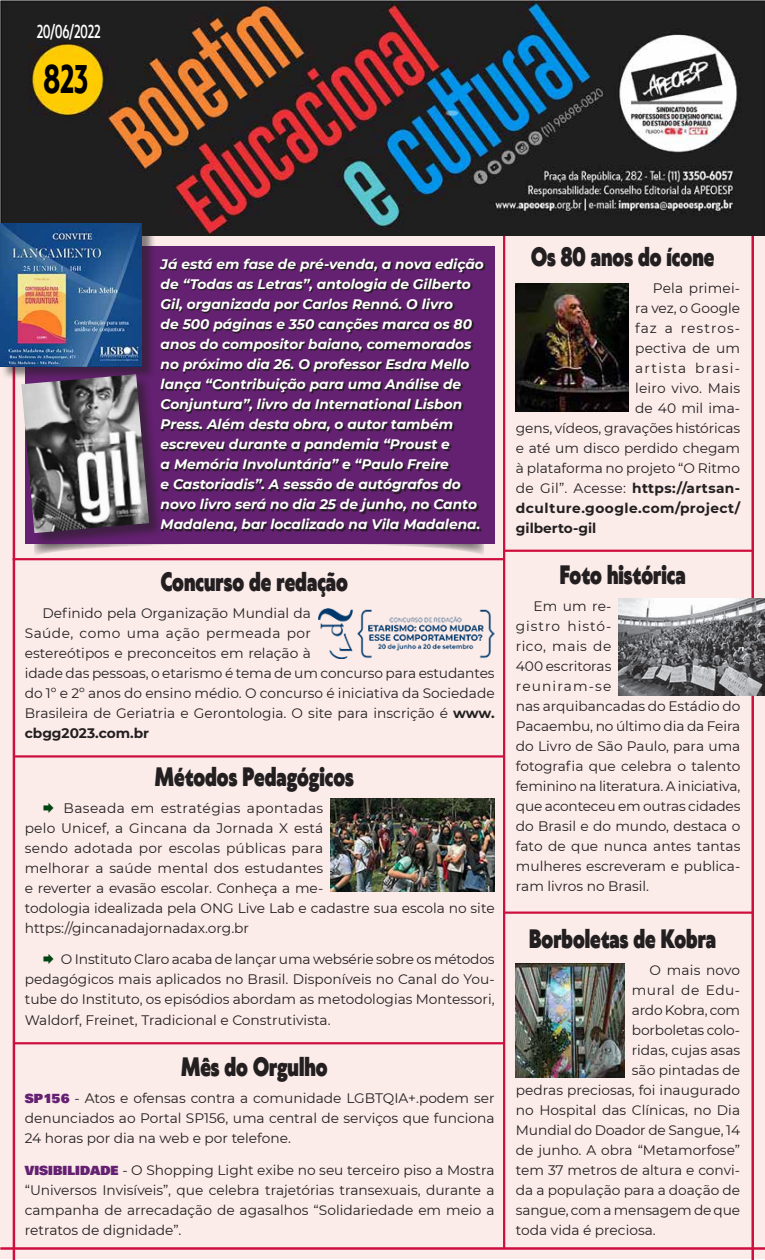
<style>
.page{position:relative;width:765px;height:1260px;background:#fff}
.page>*{position:absolute;margin:0;border:0;box-sizing:border-box;transform-origin:0 0}
.t1{font:700 37.5px "Klein Condensed";color:#000;scale:.75 1}
.t2{font:900 25px "Klein";color:#231f20;scale:.75 1}
.t3{font:500 17.5px "Klein Condensed";color:#fff;scale:.75 1}
.t4{font:13.75px/20px "Montserrat";color:#231f20}
.t5{font:italic 700 13.75px/20px "Montserrat";color:#fff}
.t6{font:700 13.75px "Montserrat";letter-spacing:.03em;color:#231f20}
.t7{font:13.75px "Montserrat";letter-spacing:.095em;color:#231f20}
.t8{font:13.75px "Montserrat";letter-spacing:.08em;color:#231f20}
.t9{font:700 13.75px "Montserrat";color:#231f20}
.t10{font:13.75px "Montserrat";letter-spacing:.035em;color:#231f20}
.s1{font-weight:700}
.s2{font-family:"U001 DOT Ultr";font-weight:700;color:#642071}
.s3{font-weight:400}
</style>
<div class="page">
<div style="left:0;top:209px;width:765px;height:1050px;background:#fbece9"></div>
<svg style="left:34px;top:544px;width:450px;height:11px"></svg>
<hr style="left:0;top:1247px;width:765px;height:3px;background:#cf0e40">
<hr style="left:751px;top:235px;width:3px;height:1025px;background:#cf0e40">
<img style="left:0;top:0;width:765px;height:236px">
<hr style="left:13px;top:558px;width:491px;height:2px;background:#cf0e40">
<hr style="left:504px;top:550px;width:250px;height:2px;background:#cf0e40">
<hr style="left:503px;top:912px;width:250px;height:2px;background:#cf0e40">
<hr style="left:13px;top:755px;width:492px;height:3px;background:#cf0e40">
<hr style="left:13px;top:1042px;width:492px;height:2px;background:#cf0e40">
<hr style="left:503px;top:236px;width:2px;height:1012px;background:#cf0e40">
<hr style="left:13px;top:236px;width:2px;height:1024px;background:#cf0e40">
<div style="left:25px;top:246px;width:470px;height:298px;background:#642071"></div>
<svg style="left:161px;top:260px;width:324px;height:273px"></svg>
<img style="left:516px;top:283px;width:112px;height:128px">
<img style="left:619px;top:598px;width:146px;height:98px">
<img style="left:516px;top:963px;width:109px;height:114px">
<img style="left:318px;top:608px;width:177px;height:50px">
<img style="left:330px;top:798px;width:165px;height:93px">
<div style="left:1px;top:224px;width:155px;height:156px;background:#231f20;opacity:.55"></div>
<img style="left:0;top:223px;width:142px;height:143px">
<div style="left:23px;top:375px;width:140px;height:172px;background:#231f20;opacity:.55"></div>
<img style="left:21px;top:374px;width:128px;height:159px">
<p class="t3" style="left:37px;top:19px;width:87px">20/06/2022</p>
<h1 class="t1" style="left:43px;top:51px;width:61px">823</h1>
<p class="t5" style="left:161px;top:254px;width:325px">Já está em fase de pré-venda, a nova edição de “Todas as Letras”, antologia de Gilberto Gil, organizada por Carlos Rennó. O livro<br>de 500 páginas e 350 canções marca os 80 anos do compositor baiano, comemorados no próximo dia 26. O professor Esdra Mello lança “Contribuição para uma Análise de Conjuntura”, livro da International Lisbon Press. Além desta obra, o autor também escreveu durante a pandemia “Proust e<br>a Memória Involuntária” e “Paulo Freire<br>e Castoriadis”. A sessão de autógrafos do novo livro será no dia 25 de junho, no Canto Madalena, bar localizado na Vila Madalena.</p>
<h2 class="t2" style="left:161px;top:563px;width:251px">Concurso de redação</h2>
<p class="t4" style="left:25px;top:603px;width:471px;text-indent:18px">Definido pela Organização Mundial da<br>Saúde, como uma ação permeada por<br>estereótipos e preconceitos em relação à<br>idade das pessoas, o etarismo é tema de um concurso para estudantes do 1º e 2º anos do ensino médio. O concurso é iniciativa da Sociedade Brasileira de Geriatria e Gerontologia. O site para inscrição é <span class="s1">www. cbgg2023.com.br</span></p>
<h2 class="t2" style="left:155px;top:758px;width:267px">Métodos Pedagógicos</h2>
<p class="t4" style="left:25px;top:798px;width:471px;text-indent:39px">Baseada em estratégias apontadas<br>pelo Unicef, a Gincana da Jornada X está<br>sendo adotada por escolas públicas para<br>melhorar a saúde mental dos estudantes<br>e reverter a evasão escolar. Conheça a me-<br>todologia idealizada pela ONG Live Lab e cadastre sua escola no site https://gincanadajornadax.org.br</p>
<p class="t4" style="left:25px;top:949px;width:471px;text-align:justify;text-indent:36px">O Instituto Claro acaba de lançar uma websérie sobre os métodos pedagógicos mais aplicados no Brasil. Disponíveis no Canal do You&shy;tube do Instituto, os episódios abordam as metodologias Montessori, Waldorf, Freinet, Tradicional e Construtivista.</p>
<h2 class="t2" style="left:181px;top:1048px;width:197px">Mês do Orgulho</h2>
<p class="t4" style="left:25px;top:1088px;width:471px;text-align:justify"><span class="s2">SP156</span> - Atos e ofensas contra a comunidade LGBTQIA+.podem ser denunciados ao Portal SP156, uma central de serviços que funciona 24 horas por dia na web e por telefone.</p>
<p class="t4" style="left:25px;top:1159px;width:471px;text-align:justify"><span class="s2">VISIBILIDADE</span> - O Shopping Light exibe no seu terceiro piso a Mostra “Universos Invisíveis”, que celebra trajetórias transexuais, durante a campanha de arrecadação de agasalhos “Solidariedade em meio a retratos de dignidade”.</p>
<h2 class="t2" style="left:531px;top:237px;width:246px">Os 80 anos do ícone</h2>
<p class="t4" style="left:653px;top:277px;width:89px">Pela primei-</p>
<p class="t4" style="left:635px;top:297px;width:107px">ra vez, o Google</p>
<p class="t8" style="left:635px;top:318px;width:107px">faz a restros-</p>
<p class="t4" style="left:635px;top:337px;width:107px">pectiva de um</p>
<p class="t7" style="left:635px;top:358px;width:107px">artista brasi-</p>
<p class="t4" style="left:635px;top:377px;width:107px">leiro vivo. Mais</p>
<p class="t4" style="left:635px;top:397px;width:107px">de 40 mil ima-</p>
<p class="t4" style="left:516px;top:417px;width:226px">gens, vídeos, gravações históricas</p>
<p class="t4" style="left:516px;top:437px;width:226px">e até um disco perdido chegam</p>
<p class="t4" style="left:516px;top:457px;width:226px">à plataforma no projeto “O Ritmo</p>
<p class="t6" style="left:516px;top:478px;width:226px"><span class="s3">de Gil”. Acesse:</span> https://artsan-</p>
<p class="t6" style="left:516px;top:498px;width:226px">dculture.google.com/project/</p>
<p class="t9" style="left:516px;top:518px;width:82px">gilberto-gil</p>
<h2 class="t2" style="left:560px;top:555px;width:169px">Foto histórica</h2>
<p class="t4" style="left:516px;top:595px;width:226px;text-indent:18px">Em um re-<br>gistro histó-<br>rico, mais de<br>400 escritoras<br>reuniram-se<br>nas arquibancadas do Estádio do<br>Pacaembu, no último dia da Feira do Livro de São Paulo, para uma fotografia que celebra o talento feminino na literatura. A iniciativa, que aconteceu em outras cidades do Brasil e do mundo, destaca o fato de que nunca antes tantas mulheres escreveram e publica&shy;ram livros no Brasil.</p>
<h2 class="t2" style="left:529px;top:920px;width:251px">Borboletas de Kobra</h2>
<p class="t4" style="left:650px;top:959px;width:92px">O mais novo</p>
<p class="t10" style="left:632px;top:980px;width:110px">mural de Edu-</p>
<p class="t4" style="left:632px;top:999px;width:110px">ardo Kobra, com</p>
<p class="t4" style="left:632px;top:1019px;width:110px">borboletas colo-</p>
<p class="t4" style="left:632px;top:1039px;width:110px">ridas, cujas asas</p>
<p class="t4" style="left:632px;top:1059px;width:110px">são pintadas de</p>
<p class="t4" style="left:516px;top:1079px;width:226px">pedras preciosas, foi inaugurado</p>
<p class="t4" style="left:516px;top:1100px;width:226px">no Hospital das Clínicas, no Dia</p>
<p class="t4" style="left:516px;top:1120px;width:226px">Mundial do Doador de Sangue, 14</p>
<p class="t4" style="left:516px;top:1140px;width:226px">de junho. A obra “Metamorfose”</p>
<p class="t4" style="left:516px;top:1160px;width:226px">tem 37 metros de altura e convi-</p>
<p class="t4" style="left:516px;top:1180px;width:226px">da a população para a doação de</p>
<p class="t4" style="left:516px;top:1200px;width:226px">sangue, com a mensagem de que</p>
<p class="t4" style="left:516px;top:1220px;width:141px">toda vida é preciosa.</p>
</div>
